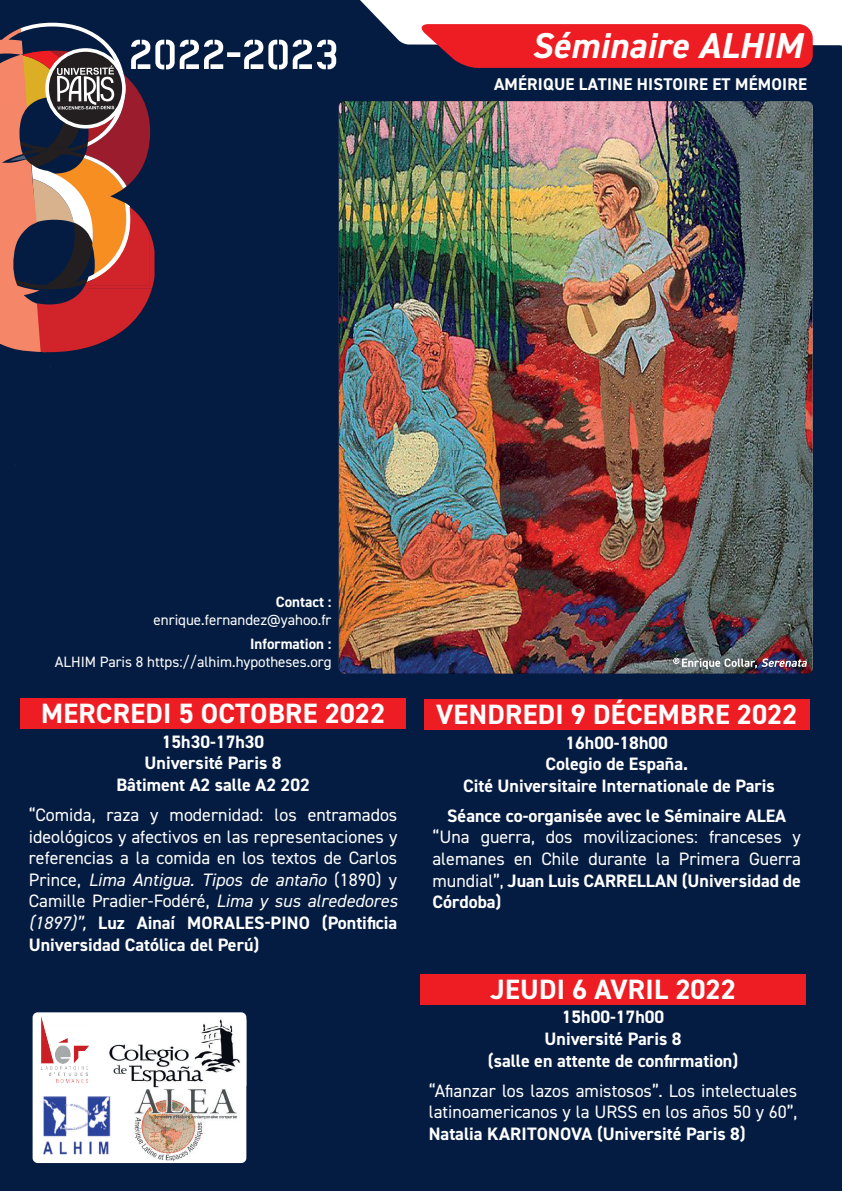
<style>
.page{position:relative;width:842px;height:1191px;background:#041c41}
.page>*{position:absolute;margin:0;border:0;box-sizing:border-box;transform-origin:0 0}
.t1{font:italic 700 36px "DIN2014";letter-spacing:.01em;color:#fff}
.t2{font:700 28px "DIN2014";letter-spacing:.01em;color:#fff}
.t3{font:18px/21.6px "DIN2014";color:#fff;text-align:justify}
.t4{font:700 18px/21.6px "DIN2014";color:#fff;text-align:center}
.t5{font:700 17px "DIN2014";letter-spacing:.01em;color:#fff}
.t6{font:15px "DIN2014";color:#fff}
.t7{font:700 15px "DIN2014";color:#fff}
.s1{font-style:italic}
.s2{font-weight:700}
</style>
<div class="page">
<svg style="left:419px;top:24px;width:394px;height:44px;background:#e22027"></svg>
<div style="left:424px;top:699px;width:385px;height:31px;background:#ee1d23"></div>
<svg style="left:0;top:23px;width:336px;height:329px;background:#46394b"></svg>
<img style="left:339px;top:101px;width:474px;height:572px">
<img style="left:673px;top:657px;width:134px;height:12px">
<div style="left:33px;top:1012px;width:213px;height:151px;background:#fff;border-radius:5px"></div>
<img style="left:33px;top:1012px;width:68px;height:71px">
<img style="left:109px;top:1015px;width:137px;height:73px">
<img style="left:43px;top:1087px;width:79px;height:68px">
<img style="left:134px;top:1089px;width:103px;height:72px">
<div style="left:20px;top:698px;width:386px;height:31px;background:#ee1d23"></div>
<div style="left:420px;top:974px;width:386px;height:31px;background:#ee1d23"></div>
<h1 class="t1" style="left:531px;top:22px;width:272px">Séminaire ALHIM</h1>
<p class="t5" style="left:494px;top:73px;width:314px">AMÉRIQUE LATINE HISTOIRE ET MÉMOIRE</p>
<p class="t7" style="left:276px;top:592px;width:57px">Contact :</p>
<p class="t6" style="left:154px;top:610px;width:179px">enrique.fernandez@yahoo.fr</p>
<p class="t7" style="left:250px;top:633px;width:83px">Information :</p>
<p class="t6" style="left:55px;top:652px;width:278px">ALHIM Paris 8 https://alhim.hypotheses.org</p>
<h2 class="t2" style="left:41px;top:695px;width:346px">MERCREDI 5 OCTOBRE 2022</h2>
<p class="t4" style="left:116px;top:730px;width:195px">15h30-17h30<br>Université Paris 8<br>Bâtiment A2 salle A2 202</p>
<p class="t3" style="left:29px;top:803px;width:370px">“Comida, raza y modernidad: los entramados ideológicos y afectivos en las representaciones y referencias a la comida en los textos de Carlos Prince, <span class="s1">Lima Antigua. Tipos de antaño</span> (1890) y Camille Pradier-Fodéré, <span class="s1">Lima y sus alrededores (1897)”,</span> <span class="s2">Luz Ainaí MORALES-PINO (Pontificia Universidad Católica del Perú)</span></p>
<h2 class="t2" style="left:436px;top:696px;width:363px">VENDREDI 9 DÉCEMBRE 2022</h2>
<p class="t4" style="left:463px;top:731px;width:313px">16h00-18h00<br>Colegio de España.<br>Cité Universitaire Internationale de Paris</p>
<p class="t4" style="left:447px;top:804px;width:340px">Séance co-organisée avec le Séminaire ALEA</p>
<p class="t3" style="left:432px;top:826px;width:370px">“Una guerra, dos movilizaciones: franceses y alemanes en Chile durante la Primera Guerra mundial”, <span class="s2">Juan Luis CARRELLAN (Universidad de Córdoba)</span></p>
<h2 class="t2" style="left:490px;top:970px;width:247px">JEUDI 6 AVRIL 2022</h2>
<p class="t4" style="left:488px;top:1006px;width:252px">15h00-17h00<br>Université Paris 8<br>(salle en attente de confirmation)</p>
<p class="t3" style="left:429px;top:1079px;width:370px">“Afianzar los lazos amistosos”. Los intelectuales latinoamericanos y la URSS en los años 50 y 60”,</p>
<p class="t4" style="left:429px;top:1122px;width:318px">Natalia KARITONOVA (Université Paris 8)</p>
</div>
